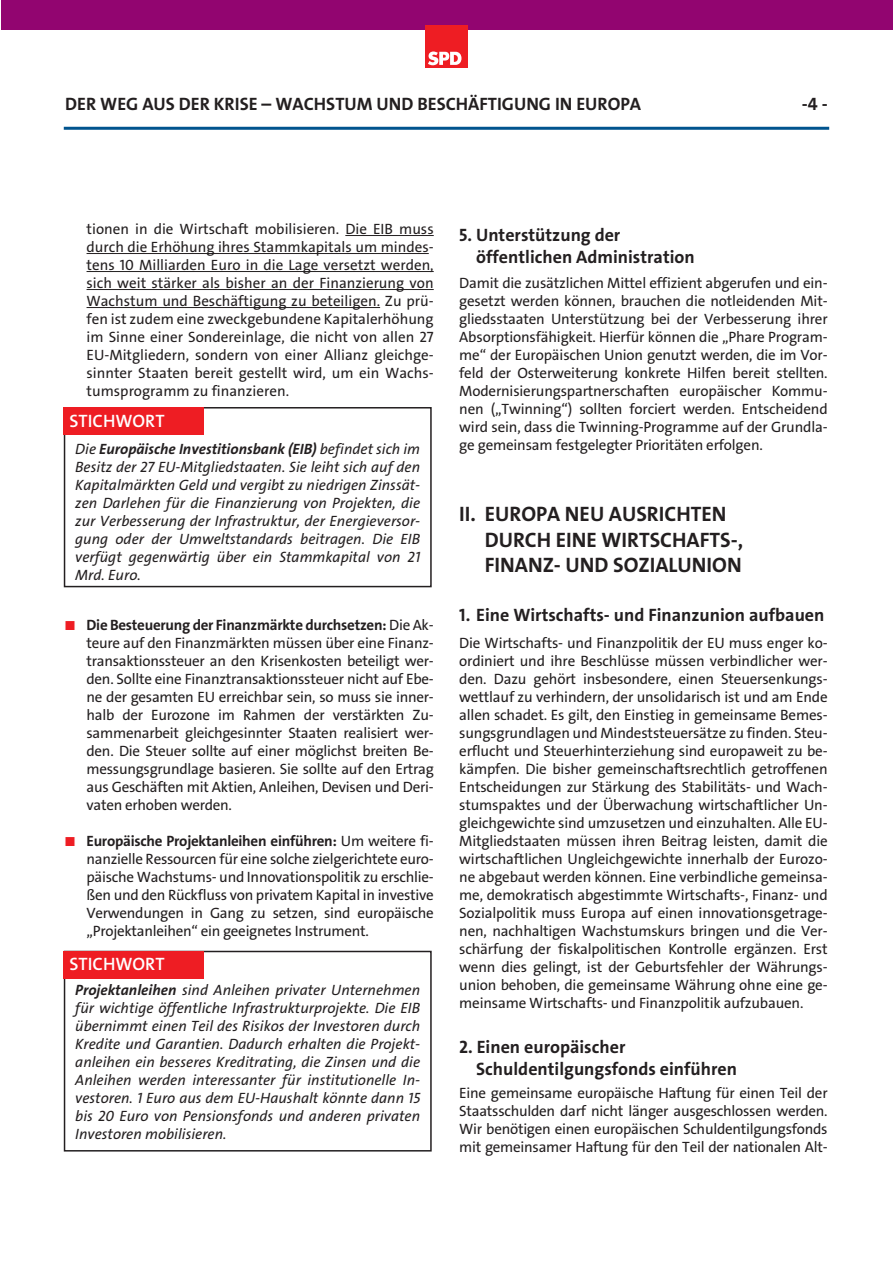
<style>
.page{position:relative;width:893px;height:1263px;background:#fff}
.page>*{position:absolute;margin:0;border:0;box-sizing:border-box;transform-origin:0 0}
.t1{font:21px/25.2px "The Sans LP7 Bld";color:#231f20}
.t2{font:18px/21.6px "The Sans LP7 Bld";color:#231f20}
.t3{font:18px "The Sans LP6 Se Bld";color:#fff}
.t4{font:15px/18px "The Sans LP5 Plain";letter-spacing:-.015em;color:#231f20;text-align:justify}
.t5{font:15px/18px "The Sans LP5 Plain IT";color:#231f20;text-align:justify}
.t6{font:15px "The Sans LP7 Bld";letter-spacing:-.02em;color:#231f20}
.t7{font:15px "The Sans LP7 Bld IT";color:#231f20}
.s1{font-family:"The Sans LP5 Plain IT"}
.s2{font-family:"European Pi Three";color:#ee1d23}
.s3{font-family:"The Sans LP5 Plain"}
.s4{font-family:"The Sans LP7 Bld IT"}
</style>
<div class="page">
<div style="left:1px;top:0;width:892px;height:30px;background:#920570"></div>
<div style="left:425px;top:26px;width:43px;height:42px;background:#ee1d23"></div>
<svg style="left:428px;top:52px;width:33px;height:13px"></svg>
<hr style="left:64px;top:127px;width:765px;height:3px;background:#00548e">
<hr style="left:345px;top:235px;width:89px;height:1px;background:#231f20">
<hr style="left:87px;top:253px;width:342px;height:1px;background:#231f20">
<hr style="left:87px;top:271px;width:347px;height:1px;background:#231f20">
<hr style="left:87px;top:289px;width:347px;height:1px;background:#231f20">
<hr style="left:87px;top:307px;width:293px;height:1px;background:#231f20">
<div style="left:64px;top:407px;width:368px;height:180px;border:2px solid #231f20"></div>
<div style="left:64px;top:407px;width:140px;height:27px;background:#ee1d23"></div>
<div style="left:64px;top:951px;width:368px;height:200px;border:2px solid #231f20"></div>
<div style="left:64px;top:951px;width:140px;height:27px;background:#ee1d23"></div>
<p class="t2" style="left:65px;top:95px;width:577px">DER WEG AUS DER KRISE – WACHSTUM UND BESCHÄFTIGUNG IN EUROPA</p>
<p class="t2" style="left:802px;top:95px;width:27px">-4-</p>
<p class="t4" style="left:87px;top:221px;width:349px">tionen in die Wirtschaft mobilisieren. Die EIB muss durch die Erhöhung ihres Stammkapitals um mindes&shy;tens 10 Milliarden Euro in die Lage versetzt werden, sich weit stärker als bisher an der Finanzierung von Wachstum und Beschäftigung zu beteiligen. Zu prü&shy;fen ist zudem eine zweckgebundene Kapitalerhöhung im Sinne einer Sondereinlage, die nicht von allen 27<br>EU-Mitgliedern, sondern von einer Allianz gleichge&shy;sinnter Staaten bereit gestellt wird, um ein Wachs&shy;tumsprogramm zu finanzieren.</p>
<p class="t3" style="left:70px;top:410px;width:97px">STICHWORT</p>
<p class="t7" style="left:75px;top:443px;width:346px"><span class="s1">Die</span> Europäische Investitionsbank (EIB) <span class="s1">befindet sich im</span></p>
<p class="t5" style="left:75px;top:459px;width:346px">Besitz der 27 EU-Mitgliedstaaten. Sie leiht sich auf den Kapitalmärkten Geld und vergibt zu niedrigen Zinssät&shy;zen Darlehen für die Finanzierung von Projekten, die zur Verbesserung der Infrastruktur, der Energieversor&shy;gung oder der Umweltstandards beitragen. Die EIB verfügt gegenwärtig über ein Stammkapital von 21<br>Mrd. Euro.</p>
<p class="t6" style="left:65px;top:619px;width:370px"><span class="s2">-</span> Die Besteuerung der Finanzmärkte durchsetzen: <span class="s3">Die Ak-</span></p>
<p class="t4" style="left:87px;top:635px;width:349px">teure auf den Finanzmärkten müssen über eine Finanz&shy;transaktionssteuer an den Krisenkosten beteiligt wer&shy;den. Sollte eine Finanztransaktionssteuer nicht auf Ebe&shy;ne der gesamten EU erreichbar sein, so muss sie inner&shy;halb der Eurozone im Rahmen der verstärkten Zu&shy;sammenarbeit gleichgesinnter Staaten realisiert wer&shy;den. Die Steuer sollte auf einer möglichst breiten Be&shy;messungsgrundlage basieren. Sie sollte auf den Ertrag aus Geschäften mit Aktien, Anleihen, Devisen und Deri&shy;vaten erhoben werden.</p>
<p class="t6" style="left:65px;top:835px;width:370px"><span class="s2">-</span> Europäische Projektanleihen einführen: <span class="s3">Um weitere fi-</span></p>
<p class="t4" style="left:87px;top:851px;width:349px">nanzielle Ressourcen für eine solche zielgerichtete euro&shy;päische Wachstums- und Innovationspolitik zu erschlie&shy;ßen und den Rückfluss von privatem Kapital in investive Verwendungen in Gang zu setzen, sind europäische „Projektanleihen“ ein geeignetes Instrument.</p>
<p class="t3" style="left:70px;top:953px;width:97px">STICHWORT</p>
<p class="t5" style="left:75px;top:982px;width:346px"><span class="s4">Projektanleihen</span> sind Anleihen privater Unternehmen für wichtige öffentliche Infrastrukturprojekte. Die EIB übernimmt einen Teil des Risikos der Investoren durch Kredite und Garantien. Dadurch erhalten die Projekt&shy;anleihen ein besseres Kreditrating, die Zinsen und die Anleihen werden interessanter für institutionelle In&shy;vestoren. 1 Euro aus dem EU-Haushalt könnte dann 15 bis 20 Euro von Pensionsfonds und anderen privaten Investoren mobilisieren.</p>
<p class="t2" style="left:476px;top:226px;width:220px;text-indent:-17px">5. Unterstützung der öffentlichen Administration</p>
<p class="t4" style="left:459px;top:275px;width:370px">Damit die zusätzlichen Mittel effizient abgerufen und ein&shy;gesetzt werden können, brauchen die notleidenden Mit&shy;gliedsstaaten Unterstützung bei der Verbesserung ihrer Absorptionsfähigkeit. Hierfür können die „Phare Program&shy;me“ der Europäischen Union genutzt werden, die im Vor&shy;feld der Osterweiterung konkrete Hilfen bereit stellten.<br>Modernisierungspartnerschaften europäischer Kommu&shy;nen („Twinning“) sollten forciert werden. Entscheidend wird sein, dass die Twinning-Programme auf der Grundla&shy;ge gemeinsam festgelegter Prioritäten erfolgen.</p>
<h1 class="t1" style="left:485px;top:504px;width:260px;text-indent:-26px">II. EUROPA NEU AUSRICHTEN<br>DURCH EINE WIRTSCHAFTS-,<br>FINANZ- UND SOZIALUNION</h1>
<p class="t2" style="left:459px;top:606px;width:367px">1. Eine Wirtschafts- und Finanzunion aufbauen</p>
<p class="t4" style="left:459px;top:635px;width:370px">Die Wirtschafts- und Finanzpolitik der EU muss enger ko&shy;ordiniert und ihre Beschlüsse müssen verbindlicher wer&shy;den. Dazu gehört insbesondere, einen Steuersenkungs&shy;wettlauf zu verhindern, der unsolidarisch ist und am Ende allen schadet. Es gilt, den Einstieg in gemeinsame Bemes&shy;sungsgrundlagen und Mindeststeuersätze zu finden. Steu&shy;erflucht und Steuerhinterziehung sind europaweit zu be&shy;kämpfen. Die bisher gemeinschaftsrechtlich getroffenen Entscheidungen zur Stärkung des Stabilitäts- und Wach&shy;stumspaktes und der Überwachung wirtschaftlicher Un&shy;gleichgewichte sind umzusetzen und einzuhalten. Alle EU-Mitgliedstaaten müssen ihren Beitrag leisten, damit die wirtschaftlichen Ungleichgewichte innerhalb der Eurozo&shy;ne abgebaut werden können. Eine verbindliche gemeinsa&shy;me, demokratisch abgestimmte Wirtschafts-, Finanz- und Sozialpolitik muss Europa auf einen innovationsgetrage&shy;nen, nachhaltigen Wachstumskurs bringen und die Ver&shy;schärfung der fiskalpolitischen Kontrolle ergänzen. Erst wenn dies gelingt, ist der Geburtsfehler der Währungs&shy;union behoben, die gemeinsame Währung ohne eine ge&shy;meinsame Wirtschafts- und Finanzpolitik aufzubauen.</p>
<p class="t2" style="left:476px;top:1038px;width:262px;text-indent:-17px">2. Einen europäischer<br>Schuldentilgungsfonds einführen</p>
<p class="t4" style="left:459px;top:1085px;width:370px">Eine gemeinsame europäische Haftung für einen Teil der Staatsschulden darf nicht länger ausgeschlossen werden.<br>Wir benötigen einen europäischen Schuldentilgungsfonds mit gemeinsamer Haftung für den Teil der nationalen Alt-</p>
</div>
